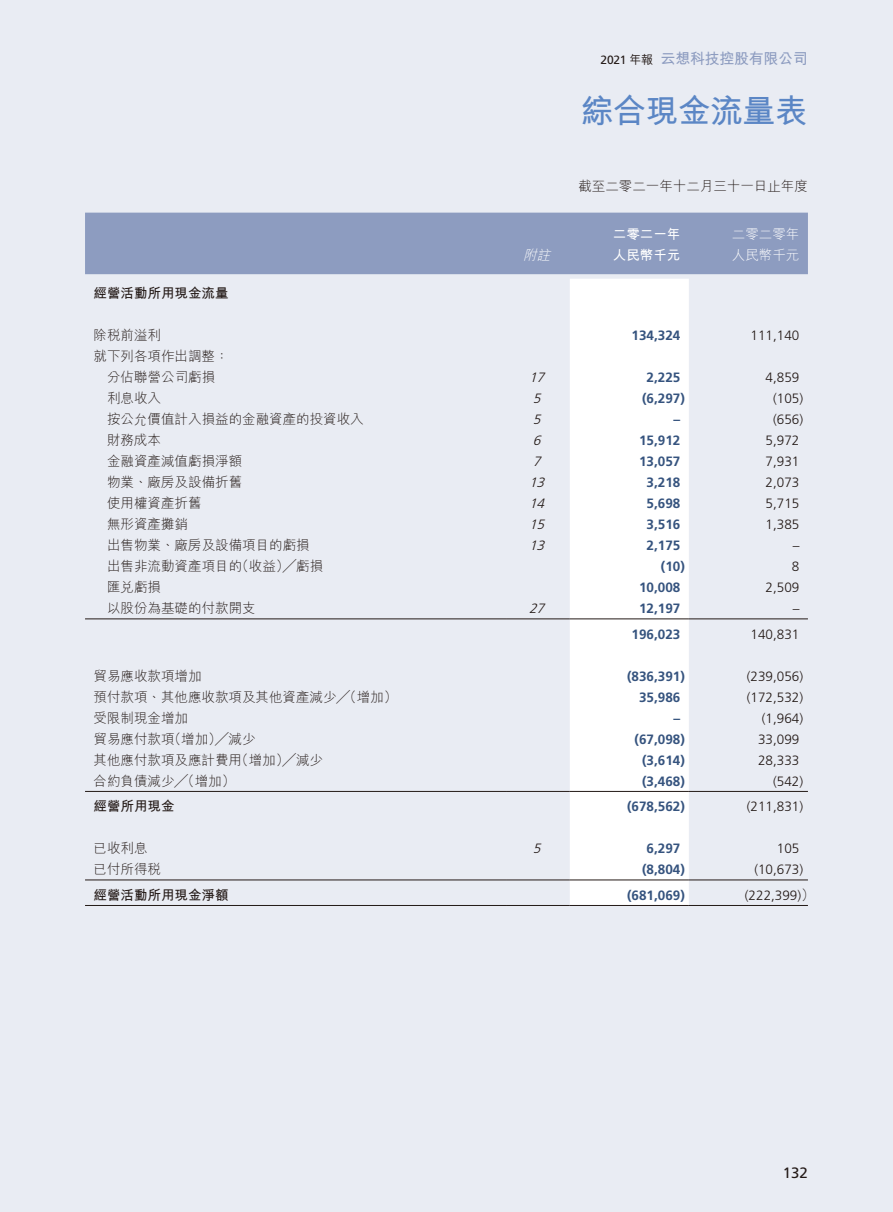
<style>
.page{position:relative;width:893px;height:1212px;background:#e9ecf3}
.page>*{position:absolute;margin:0;border:0;box-sizing:border-box;transform-origin:0 0}
.t1{font:33px "M Hei HK Bold E Ten B5 H";letter-spacing:-.02em;color:#5b86c5}
.t2{font:15px "M Hei HK Bold E Ten B5 H";letter-spacing:-.02em;color:#8d9cc0}
.t3{font:15px "Frutiger LT Std";color:#231916}
.t4{font:13.5px/21px "M Hei HK Light E Ten B5 H";color:#231916;text-align:center}
.t5{font:700 13.5px "Frutiger LT Std";color:#35537e}
.t6{font:300 13.5px "Frutiger LT Std";color:#231916}
.t7{font:13.5px "M Hei HK Bold E Ten B5 H";color:#231916}
.t8{font:italic 300 13.5px "Frutiger LT Std";color:#231916}
.t9{font:13.5px "M Hei HK Bold E Ten B5 H";color:#fff}
.t10{font:13.5px "M Hei HK Light E Ten B5 H";color:#fff}
.t11{font:italic 13.5px "M Hei HK Light E Ten B5 H";color:#fff}
.s1{font-family:"Frutiger LT Std";font-size:12px;color:#231916}
.s2{font-family:"M Hei HK Medium E Ten B5 H";font-size:12px;color:#231916}
.s3{font-family:"M Hei HK Light E Ten B5 H";font-weight:400}
</style>
<div class="page">
<div style="left:85px;top:213px;width:723px;height:61px;background:#8d9cc0"></div>
<div style="left:570px;top:279px;width:119px;height:626px;background:#fff"></div>
<hr style="left:85px;top:618px;width:421px;height:1px;background:#231916">
<hr style="left:506px;top:618px;width:64px;height:1px;background:#231916">
<hr style="left:570px;top:618px;width:119px;height:1px;background:#231916">
<hr style="left:689px;top:618px;width:119px;height:1px;background:#231916">
<hr style="left:85px;top:791px;width:421px;height:1px;background:#231916">
<hr style="left:506px;top:791px;width:64px;height:1px;background:#231916">
<hr style="left:570px;top:791px;width:119px;height:1px;background:#231916">
<hr style="left:689px;top:791px;width:119px;height:1px;background:#231916">
<hr style="left:85px;top:879px;width:421px;height:1px;background:#231916">
<hr style="left:506px;top:879px;width:64px;height:1px;background:#231916">
<hr style="left:570px;top:879px;width:119px;height:1px;background:#231916">
<hr style="left:689px;top:879px;width:119px;height:1px;background:#231916">
<hr style="left:85px;top:905px;width:421px;height:1px;background:#231916">
<hr style="left:506px;top:905px;width:64px;height:1px;background:#231916">
<hr style="left:570px;top:905px;width:119px;height:1px;background:#231916">
<hr style="left:689px;top:905px;width:119px;height:1px;background:#231916">
<p class="t2" style="left:601px;top:53px;width:209px"><span class="s1">2021</span> <span class="s2">年報</span> 云想科技控股有限公司</p>
<h1 class="t1" style="left:581px;top:98px;width:229px">綜合現金流量表</h1>
<p class="t4" style="left:578px;top:177px;width:231px">截至二零二一年十二月三十一日止年度</p>
<p class="t9" style="left:613px;top:229px;width:69px">二零二一年</p>
<p class="t10" style="left:732px;top:229px;width:69px">二零二零年</p>
<p class="t11" style="left:523px;top:250px;width:32px">附註</p>
<p class="t9" style="left:613px;top:250px;width:69px">人民幣千元</p>
<p class="t10" style="left:732px;top:250px;width:69px">人民幣千元</p>
<p class="t7" style="left:94px;top:288px;width:136px">經營活動所用現金流量</p>
<p class="t4" style="left:94px;top:326px;width:69px">除稅前溢利</p>
<p class="t5" style="left:632px;top:329px;width:50px">134,324</p>
<p class="t6" style="left:751px;top:329px;width:50px">111,140</p>
<p class="t4" style="left:94px;top:347px;width:136px">就下列各項作出調整：分佔聯營公司虧損</p>
<p class="t8" style="left:529px;top:371px;width:20px">17</p>
<p class="t5" style="left:647px;top:371px;width:35px">2,225</p>
<p class="t6" style="left:766px;top:371px;width:35px">4,859</p>
<p class="t4" style="left:107px;top:389px;width:55px">利息收入</p>
<p class="t8" style="left:533px;top:392px;width:13px">5</p>
<p class="t5" style="left:642px;top:392px;width:44px">(6,297)</p>
<p class="t6" style="left:773px;top:392px;width:32px">(105)</p>
<p class="t4" style="left:107px;top:410px;width:258px">按公允價值計入損益的金融資產的投資收入</p>
<p class="t8" style="left:533px;top:413px;width:13px">5</p>
<p class="t5" style="left:674px;top:413px;width:8px">–</p>
<p class="t6" style="left:773px;top:413px;width:32px">(656)</p>
<p class="t4" style="left:107px;top:431px;width:55px">財務成本</p>
<p class="t8" style="left:533px;top:434px;width:13px">6</p>
<p class="t5" style="left:639px;top:434px;width:43px">15,912</p>
<p class="t6" style="left:766px;top:434px;width:35px">5,972</p>
<p class="t4" style="left:107px;top:452px;width:136px">金融資產減值虧損淨額</p>
<p class="t8" style="left:533px;top:455px;width:13px">7</p>
<p class="t5" style="left:639px;top:455px;width:43px">13,057</p>
<p class="t6" style="left:766px;top:455px;width:35px">7,931</p>
<p class="t4" style="left:107px;top:473px;width:136px">物業、廠房及設備折舊</p>
<p class="t8" style="left:529px;top:476px;width:20px">13</p>
<p class="t5" style="left:647px;top:476px;width:35px">3,218</p>
<p class="t6" style="left:766px;top:476px;width:35px">2,073</p>
<p class="t4" style="left:107px;top:494px;width:96px">使用權資產折舊</p>
<p class="t8" style="left:529px;top:497px;width:20px">14</p>
<p class="t5" style="left:647px;top:497px;width:35px">5,698</p>
<p class="t6" style="left:766px;top:497px;width:35px">5,715</p>
<p class="t4" style="left:107px;top:515px;width:82px">無形資產攤銷</p>
<p class="t8" style="left:529px;top:518px;width:20px">15</p>
<p class="t5" style="left:647px;top:518px;width:35px">3,516</p>
<p class="t6" style="left:766px;top:518px;width:35px">1,385</p>
<p class="t4" style="left:107px;top:536px;width:204px">出售物業、廠房及設備項目的虧損</p>
<p class="t8" style="left:529px;top:539px;width:20px">13</p>
<p class="t5" style="left:647px;top:539px;width:35px">2,175</p>
<p class="t6" style="left:793px;top:539px;width:8px">–</p>
<p class="t4" style="left:107px;top:557px;width:217px">出售非流動資產項目的（收益）╱虧損</p>
<p class="t5" style="left:661px;top:560px;width:26px">(10)</p>
<p class="t6" style="left:792px;top:560px;width:9px">8</p>
<p class="t4" style="left:107px;top:578px;width:55px">匯兌虧損</p>
<p class="t5" style="left:639px;top:581px;width:43px">10,008</p>
<p class="t6" style="left:766px;top:581px;width:35px">2,509</p>
<p class="t4" style="left:107px;top:599px;width:150px">以股份為基礎的付款開支</p>
<p class="t8" style="left:529px;top:602px;width:20px">27</p>
<p class="t5" style="left:639px;top:602px;width:43px">12,197</p>
<p class="t6" style="left:793px;top:602px;width:8px">–</p>
<p class="t5" style="left:632px;top:627px;width:50px">196,023</p>
<p class="t6" style="left:751px;top:627px;width:50px">140,831</p>
<p class="t4" style="left:94px;top:667px;width:109px">貿易應收款項增加</p>
<p class="t5" style="left:627px;top:669px;width:59px">(836,391)</p>
<p class="t6" style="left:747px;top:669px;width:58px">(239,056)</p>
<p class="t4" style="left:94px;top:688px;width:305px">預付款項、其他應收款項及其他資產減少╱（增加）</p>
<p class="t5" style="left:639px;top:690px;width:43px">35,986</p>
<p class="t6" style="left:747px;top:690px;width:58px">(172,532)</p>
<p class="t4" style="left:94px;top:709px;width:96px">受限制現金增加</p>
<p class="t5" style="left:674px;top:711px;width:8px">–</p>
<p class="t6" style="left:762px;top:711px;width:43px">(1,964)</p>
<p class="t4" style="left:94px;top:730px;width:163px">貿易應付款項（增加）╱減少</p>
<p class="t5" style="left:635px;top:732px;width:52px">(67,098)</p>
<p class="t6" style="left:758px;top:732px;width:43px">33,099</p>
<p class="t4" style="left:94px;top:751px;width:231px">其他應付款項及應計費用（增加）╱減少</p>
<p class="t5" style="left:642px;top:753px;width:44px">(3,614)</p>
<p class="t6" style="left:758px;top:753px;width:43px">28,333</p>
<p class="t4" style="left:94px;top:772px;width:143px">合約負債減少╱（增加）</p>
<p class="t5" style="left:642px;top:774px;width:44px">(3,468)</p>
<p class="t6" style="left:773px;top:774px;width:32px">(542)</p>
<p class="t7" style="left:94px;top:801px;width:82px">經營所用現金</p>
<p class="t5" style="left:627px;top:800px;width:59px">(678,562)</p>
<p class="t6" style="left:747px;top:800px;width:58px">(211,831)</p>
<p class="t4" style="left:94px;top:839px;width:55px">已收利息</p>
<p class="t8" style="left:533px;top:842px;width:13px">5</p>
<p class="t5" style="left:647px;top:842px;width:35px">6,297</p>
<p class="t6" style="left:777px;top:842px;width:24px">105</p>
<p class="t4" style="left:94px;top:860px;width:69px">已付所得稅</p>
<p class="t5" style="left:642px;top:863px;width:44px">(8,804)</p>
<p class="t6" style="left:754px;top:863px;width:50px">(10,673)</p>
<p class="t7" style="left:94px;top:889px;width:136px">經營活動所用現金淨額</p>
<p class="t5" style="left:627px;top:888px;width:59px">(681,069)</p>
<p class="t6" style="left:745px;top:888px;width:71px">(222,399)<span class="s3">）</span></p>
<p class="t3" style="left:783px;top:1165px;width:27px">132</p>
</div>
